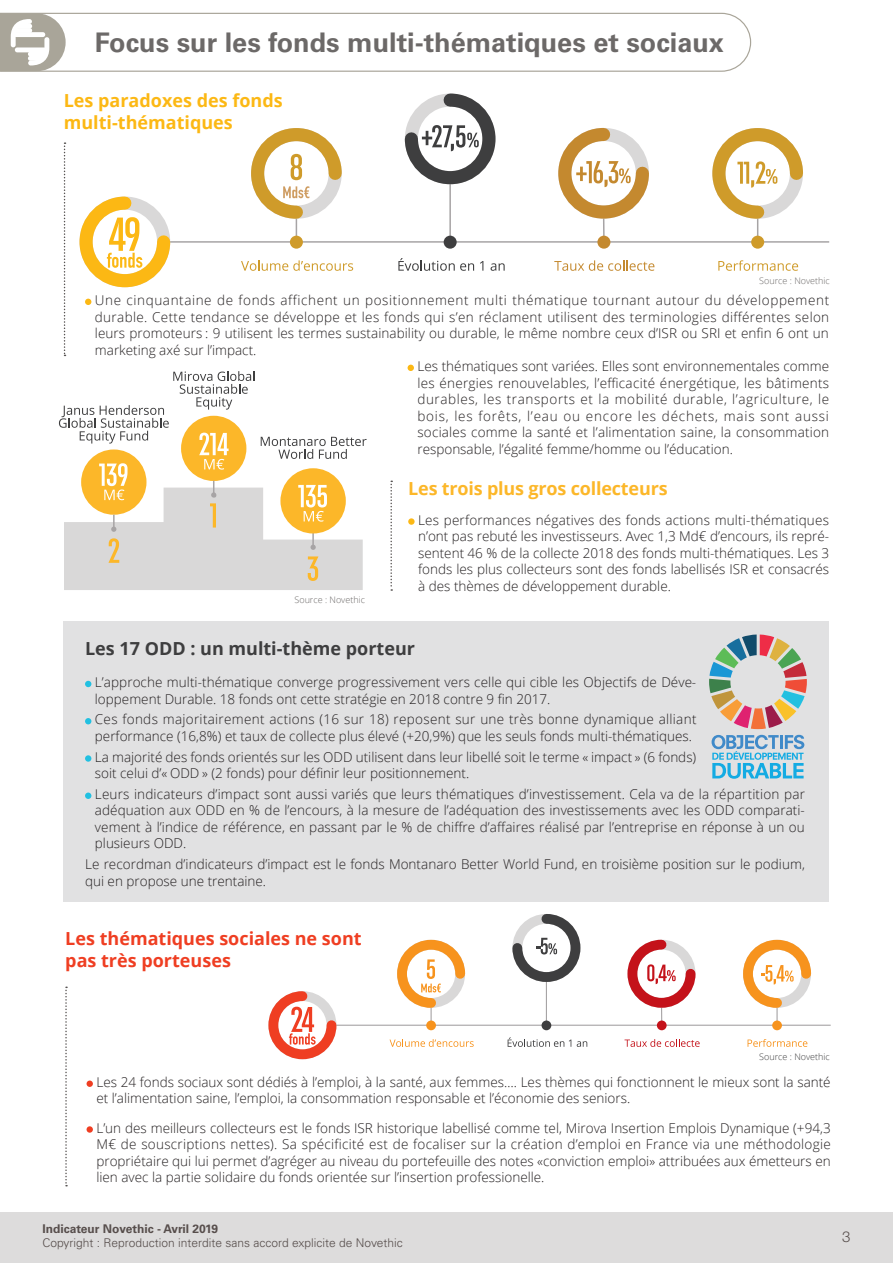
<style>
.page{position:relative;width:893px;height:1263px;background:#fff}
.page>*{position:absolute;margin:0;border:0;box-sizing:border-box;transform-origin:0 0}
.t1{font:700 27px "Univers LT Std";color:#6c6968}
.titres{font:700 18px "Open Sans";color:#ef3e22}
.titres-2{font:700 18px "Open Sans";color:#fcb814}
.titres-3{font:700 18px "Open Sans";color:#3e3e3f}
.titres-4{font:700 18px "Open Sans";letter-spacing:-.01em;color:#fcb729}
.t2{font:300 15px "Helvetica Neue LT Pro";color:#574e4c}
.txt{font:300 13.5px/16.5px "Open Sans";color:#231f20;text-align:justify}
.txt-2{font:300 13.5px/16.5px "Open Sans";letter-spacing:.025em;color:#231f20}
.t3{font:300 12px "Univers LT Std";color:#574e4c}
.t4{font:700 12px "Univers LT Std";color:#574e4c}
.chapô{font:300 9px "Open Sans";color:#6c6968}
.chapô-2{font:300 9px "Open Sans";color:#3e3e3f}
</style>
<div class="page">
<div style="left:0;top:1212px;width:893px;height:51px;background:#dddcdc"></div>
<svg style="left:408px;top:365px;width:6px;height:6px"></svg>
<svg style="left:64px;top:142px;width:2px;height:214px"></svg>
<svg style="left:408px;top:518px;width:7px;height:7px"></svg>
<svg style="left:390px;top:481px;width:2px;height:110px"></svg>
<svg style="left:0;top:12px;width:752px;height:60px"></svg>
<svg style="left:1px;top:13px;width:65px;height:58px"></svg>
<div style="left:28px;top:56px;width:16px;height:5px;background:#fff;border-radius:2px"></div>
<hr style="left:28px;top:52px;width:18px;height:4px;background:#fff;border-radius:2px">
<div style="left:15px;top:47px;width:32px;height:5px;background:#fff;border-radius:2px"></div>
<div style="left:87px;top:1080px;width:6px;height:7px;background:#ef3e22;border-radius:50%"></div>
<div style="left:87px;top:1126px;width:6px;height:7px;background:#ef3e22;border-radius:50%"></div>
<svg style="left:65px;top:986px;width:2px;height:200px"></svg>
<div style="left:64px;top:621px;width:765px;height:280px;background:#e1e1e2"></div>
<svg style="left:85px;top:681px;width:6px;height:6px"></svg>
<svg style="left:85px;top:718px;width:6px;height:6px"></svg>
<div style="left:85px;top:755px;width:6px;height:7px;background:#22c0e1;border-radius:50%"></div>
<div style="left:85px;top:792px;width:6px;height:7px;background:#22c0e1;border-radius:50%"></div>
<svg style="left:709px;top:634px;width:98px;height:95px"></svg>
<svg style="left:712px;top:735px;width:92px;height:44px"></svg>
<svg style="left:59px;top:371px;width:308px;height:219px"></svg>
<hr style="left:546px;top:977px;width:1px;height:48px;background:#a7a4a5">
<hr style="left:776px;top:1003px;width:2px;height:22px;background:#a7a4a5">
<hr style="left:331px;top:1025px;width:500px;height:1px;background:#a7a4a5">
<div style="left:426px;top:1020px;width:10px;height:10px;background:#f7931d;border-radius:50%"></div>
<div style="left:542px;top:1020px;width:9px;height:10px;background:#3e3e3f;border-radius:50%"></div>
<div style="left:657px;top:1020px;width:10px;height:10px;background:#c4121a;border-radius:50%"></div>
<div style="left:772px;top:1020px;width:10px;height:10px;background:#f7931d;border-radius:50%"></div>
<svg style="left:512px;top:914px;width:69px;height:73px"></svg>
<svg style="left:623px;top:939px;width:77px;height:86px"></svg>
<svg style="left:743px;top:939px;width:69px;height:74px"></svg>
<svg style="left:390px;top:1039px;width:84px;height:8px"></svg>
<svg style="left:624px;top:1039px;width:76px;height:8px"></svg>
<svg style="left:748px;top:1039px;width:59px;height:8px"></svg>
<svg style="left:508px;top:1037px;width:63px;height:10px"></svg>
<svg style="left:577px;top:1041px;width:10px;height:6px"></svg>
<svg style="left:268px;top:991px;width:73px;height:69px"></svg>
<svg style="left:392px;top:939px;width:78px;height:86px"></svg>
<hr style="left:296px;top:212px;width:1px;height:30px;background:#a7a4a5">
<hr style="left:449px;top:178px;width:2px;height:64px;background:#a7a4a5">
<hr style="left:603px;top:212px;width:2px;height:30px;background:#a7a4a5">
<hr style="left:757px;top:212px;width:1px;height:30px;background:#a7a4a5">
<hr style="left:163px;top:241px;width:666px;height:2px;background:#a7a4a5">
<div style="left:290px;top:236px;width:13px;height:13px;background:#cf9b2a;border-radius:50%"></div>
<div style="left:444px;top:236px;width:13px;height:13px;background:#3e3e3f;border-radius:50%"></div>
<div style="left:597px;top:236px;width:13px;height:13px;background:#c4892f;border-radius:50%"></div>
<div style="left:751px;top:236px;width:13px;height:13px;background:#cf9b2a;border-radius:50%"></div>
<svg style="left:404px;top:93px;width:92px;height:98px"></svg>
<svg style="left:558px;top:127px;width:91px;height:98px"></svg>
<svg style="left:712px;top:128px;width:91px;height:97px"></svg>
<svg style="left:241px;top:260px;width:112px;height:11px"></svg>
<svg style="left:554px;top:260px;width:100px;height:11px"></svg>
<svg style="left:718px;top:260px;width:80px;height:11px"></svg>
<svg style="left:398px;top:258px;width:76px;height:13px"></svg>
<svg style="left:480px;top:261px;width:3px;height:10px"></svg>
<svg style="left:491px;top:263px;width:14px;height:8px"></svg>
<svg style="left:79px;top:196px;width:98px;height:109px"></svg>
<svg style="left:251px;top:128px;width:91px;height:97px"></svg>
<p class="t1" style="left:95px;top:27px;width:631px">Focus sur les fonds multi-thématiques et sociaux</p>
<p class="titres-2" style="left:64px;top:88px;width:220px">Les paradoxes des fonds</p>
<p class="titres-2" style="left:64px;top:110px;width:171px">multi-thématiques</p>
<p class="chapô" style="left:759px;top:274px;width:72px">Source : Novethic</p>
<p class="txt" style="left:95px;top:291px;width:736px">Une cinquantaine de fonds affichent un positionnement multi thématique tournant autour du développement durable. Cette tendance se développe et les fonds qui s’en réclament utilisent des terminologies différentes selon leurs promoteurs : 9 utilisent les termes sustainability ou durable, le même nombre ceux d’ISR ou SRI et enfin 6 ont un marketing axé sur l’impact.</p>
<p class="txt" style="left:417px;top:357px;width:413px">Les thématiques sont variées. Elles sont environnementales comme les énergies renouvelables, l’efficacité énergétique, les bâtiments durables, les transports et la mobilité durable, l’agriculture, le bois, les forêts, l’eau ou encore les déchets, mais sont aussi sociales comme la santé et l’alimentation saine, la consommation responsable, l’égalité femme/homme ou l’éducation.</p>
<p class="chapô" style="left:294px;top:594px;width:72px">Source : Novethic</p>
<p class="titres-4" style="left:408px;top:476px;width:261px">Les trois plus gros collecteurs</p>
<p class="txt" style="left:418px;top:511px;width:413px">Les performances négatives des fonds actions multi-thématiques n’ont pas rebuté les investisseurs. Avec 1,3 Md€ d’encours, ils repré&shy;sentent 46 % de la collecte 2018 des fonds multi-thématiques. Les 3 fonds les plus collecteurs sont des fonds labellisés ISR et consacrés à des thèmes de développement durable.</p>
<p class="titres-3" style="left:85px;top:636px;width:331px">Les 17 ODD : un multi-thème porteur</p>
<p class="txt" style="left:95px;top:674px;width:603px">L’approche multi-thématique converge progressivement vers celle qui cible les Objectifs de Déve&shy;loppement Durable. 18 fonds ont cette stratégie en 2018 contre 9 fin 2017.</p>
<p class="txt-2" style="left:95px;top:711px;width:603px">Ces fonds majoritairement actions (16 sur 18) reposent sur une très bonne dynamique alliant performance (16,8%) et taux de collecte plus élevé (+20,9%) que les seuls fonds multi-thématiques.</p>
<p class="txt" style="left:95px;top:748px;width:603px">La majorité des fonds orientés sur les ODD utilisent dans leur libellé soit le terme « impact » (6 fonds) soit celui d’« ODD » (2 fonds) pour définir leur positionnement.</p>
<p class="txt" style="left:95px;top:785px;width:711px">Leurs indicateurs d’impact sont aussi variés que leurs thématiques d’investissement. Cela va de la répartition par adéquation aux ODD en % de l’encours, à la mesure de l’adéquation des investissements avec les ODD comparati&shy;vement à l’indice de référence, en passant par le % de chiffre d’affaires réalisé par l’entreprise en réponse à un ou plusieurs ODD.</p>
<p class="txt" style="left:85px;top:856px;width:721px">Le recordman d’indicateurs d’impact est le fonds Montanaro Better World Fund, en troisième position sur le podium, qui en propose une trentaine.</p>
<p class="titres" style="left:65px;top:926px;width:298px">Les thématiques sociales ne sont</p>
<p class="titres" style="left:65px;top:947px;width:167px">pas très porteuses</p>
<p class="chapô-2" style="left:759px;top:1051px;width:72px">Source : Novethic</p>
<p class="txt" style="left:96px;top:1073px;width:736px">Les 24 fonds sociaux sont dédiés à l’emploi, à la santé, aux femmes…. Les thèmes qui fonctionnent le mieux sont la santé et l’alimentation saine, l’emploi, la consommation responsable et l’économie des seniors.</p>
<p class="txt" style="left:96px;top:1119px;width:736px">L’un des meilleurs collecteurs est le fonds ISR historique labellisé comme tel, Mirova Insertion Emplois Dynamique (+94,3<br>M€ de souscriptions nettes). Sa spécificité est de focaliser sur la création d’emploi en France via une méthodologie propriétaire qui lui permet d’agréger au niveau du portefeuille des notes «conviction emploi» attribuées aux émetteurs en lien avec la partie solidaire du fonds orientée sur l’insertion professionelle.</p>
<p class="t4" style="left:43px;top:1222px;width:177px">Indicateur Novethic - Avril 2019</p>
<p class="t3" style="left:43px;top:1235px;width:362px">Copyright : Reproduction interdite sans accord explicite de Novethic</p>
<p class="t2" style="left:842px;top:1228px;width:10px">3</p>
</div>
